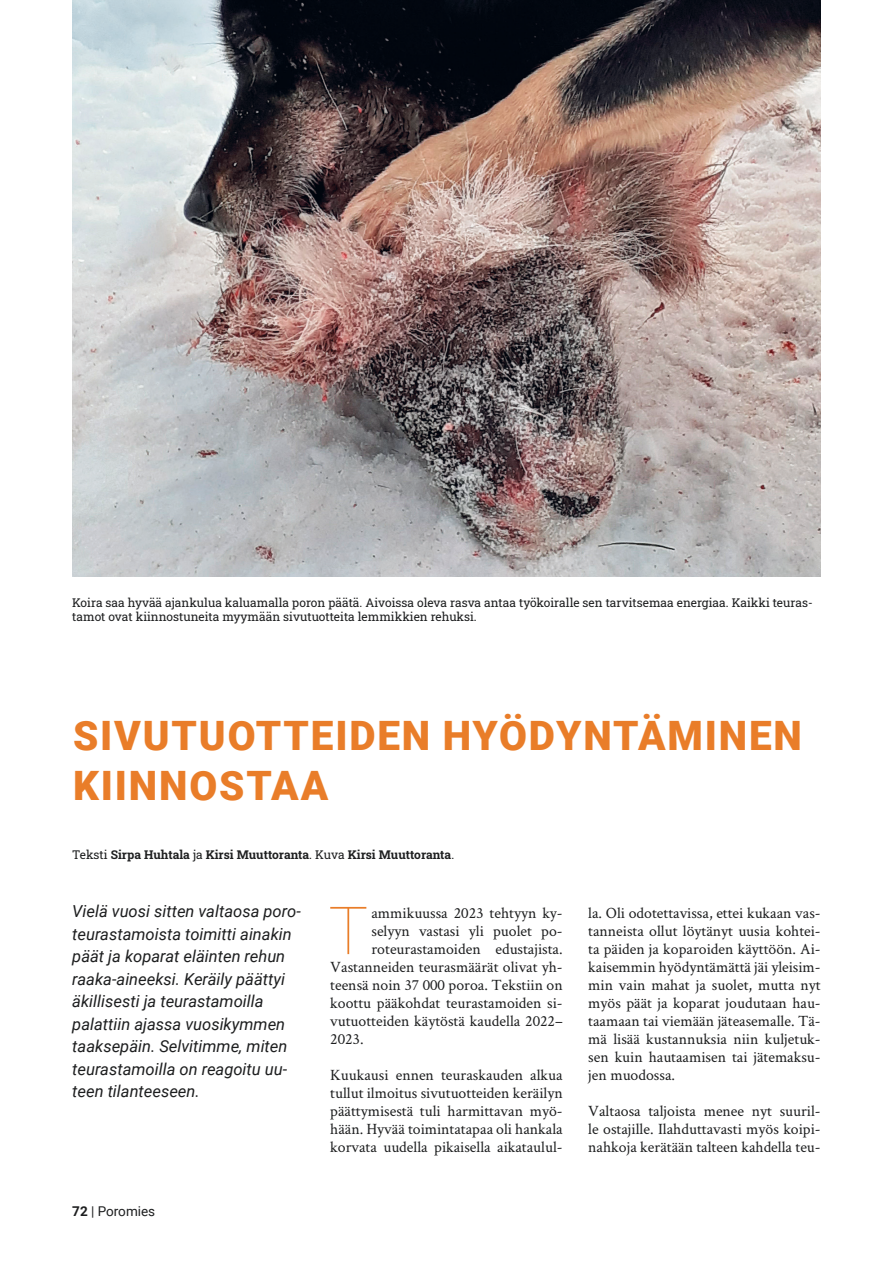
<style>
.page{position:relative;width:893px;height:1263px;background:#fff}
.page>*{position:absolute;margin:0;border:0;box-sizing:border-box;transform-origin:0 0}
.t1{font:100 66.45px "Roboto";color:#e97d29}
.t2{font:900 40.5px/49.5px "Roboto";letter-spacing:.045em;color:#e97d29}
.t3{font:italic 16.5px/22.5px "Roboto";color:#1d1e1f}
.t4{font:15.75px/18px "Crimson Text";color:#1d1e1f;text-align:justify}
.t5{font:13.5px "Roboto";color:#1d1e1f}
.t6{font:12px/14.4px "Roboto Slab";color:#1d1e1f}
.t7{font:700 12px "Roboto Slab";color:#1d1e1f}
.s1{font-weight:400}
.s2{font-weight:700}
</style>
<div class="page">
<img style="left:72px;top:0;width:749px;height:576px">
<p class="t6" style="left:72px;top:595px;width:742px">Koira saa hyvää ajankulua kaluamalla poron päätä. Aivoissa oleva rasva antaa työkoiralle sen tarvitsemaa energiaa. Kaikki teuras&shy;tamot ovat kiinnostuneita myymään sivutuotteita lemmikkien rehuksi.</p>
<h2 class="t2" style="left:73px;top:710px;width:730px">SIVUTUOTTEIDEN HYÖDYNTÄMINEN<br>KIINNOSTAA</h2>
<p class="t7" style="left:72px;top:846px;width:383px"><span class="s1">Teksti</span> Sirpa Huhtala <span class="s1">ja</span> Kirsi Muuttoranta<span class="s1">. Kuva</span> Kirsi Muuttoranta<span class="s1">.</span></p>
<p class="t3" style="left:72px;top:899px;width:230px">Vielä vuosi sitten valtaosa poro&shy;teurastamoista toimitti ainakin päät ja koparat eläinten rehun raaka-aineeksi. Keräily päättyi äkillisesti ja teurastamoilla palattiin ajassa vuosikymmen taaksepäin. Selvitimme, miten teurastamoilla on reagoitu uu&shy;teen tilanteeseen.</p>
<p class="t4" style="left:588px;top:903px;width:234px">la. Oli odotettavissa, ettei kukaan vas&shy;tanneista ollut löytänyt uusia kohtei&shy;ta päiden ja koparoiden käyttöön. Ai&shy;kaisemmin hyödyntämättä jäi yleisim&shy;min vain mahat ja suolet, mutta nyt myös päät ja koparat joudutaan hau&shy;taamaan tai viemään jäteasemalle. Tä&shy;mä lisää kustannuksia niin kuljetuk&shy;sen kuin hautaamisen tai jätemaksu&shy;jen muodossa.</p>
<p class="t4" style="left:588px;top:1101px;width:234px">Valtaosa taljoista menee nyt suuril&shy;le ostajille. Ilahduttavasti myös koipi&shy;nahkoja kerätään talteen kahdella teu-</p>
<h1 class="t1" style="left:328px;top:884px;width:41px">T</h1>
<p class="t4" style="left:371px;top:903px;width:193px">ammikuussa 2023 tehtyyn ky-</p>
<p class="t4" style="left:371px;top:921px;width:193px">selyyn vastasi yli puolet po-</p>
<p class="t4" style="left:371px;top:939px;width:193px">roteurastamoiden edustajista.</p>
<p class="t4" style="left:330px;top:957px;width:234px">Vastanneiden teurasmäärät olivat yh-</p>
<p class="t4" style="left:330px;top:975px;width:234px">teensä noin 37 000 poroa. Tekstiin on</p>
<p class="t4" style="left:330px;top:993px;width:234px">koottu pääkohdat teurastamoiden si-</p>
<p class="t4" style="left:330px;top:1011px;width:234px">vutuotteiden käytöstä kaudella 2022–</p>
<p class="t4" style="left:330px;top:1029px;width:35px">2023.</p>
<p class="t4" style="left:330px;top:1065px;width:234px">Kuukausi ennen teuraskauden alkua tullut ilmoitus sivutuotteiden keräilyn päättymisestä tuli harmittavan myö&shy;hään. Hyvää toimintatapaa oli hankala korvata uudella pikaisella aikataulul-</p>
<p class="t5" style="left:72px;top:1202px;width:84px"><span class="s2">72</span> | Poromies</p>
</div>
